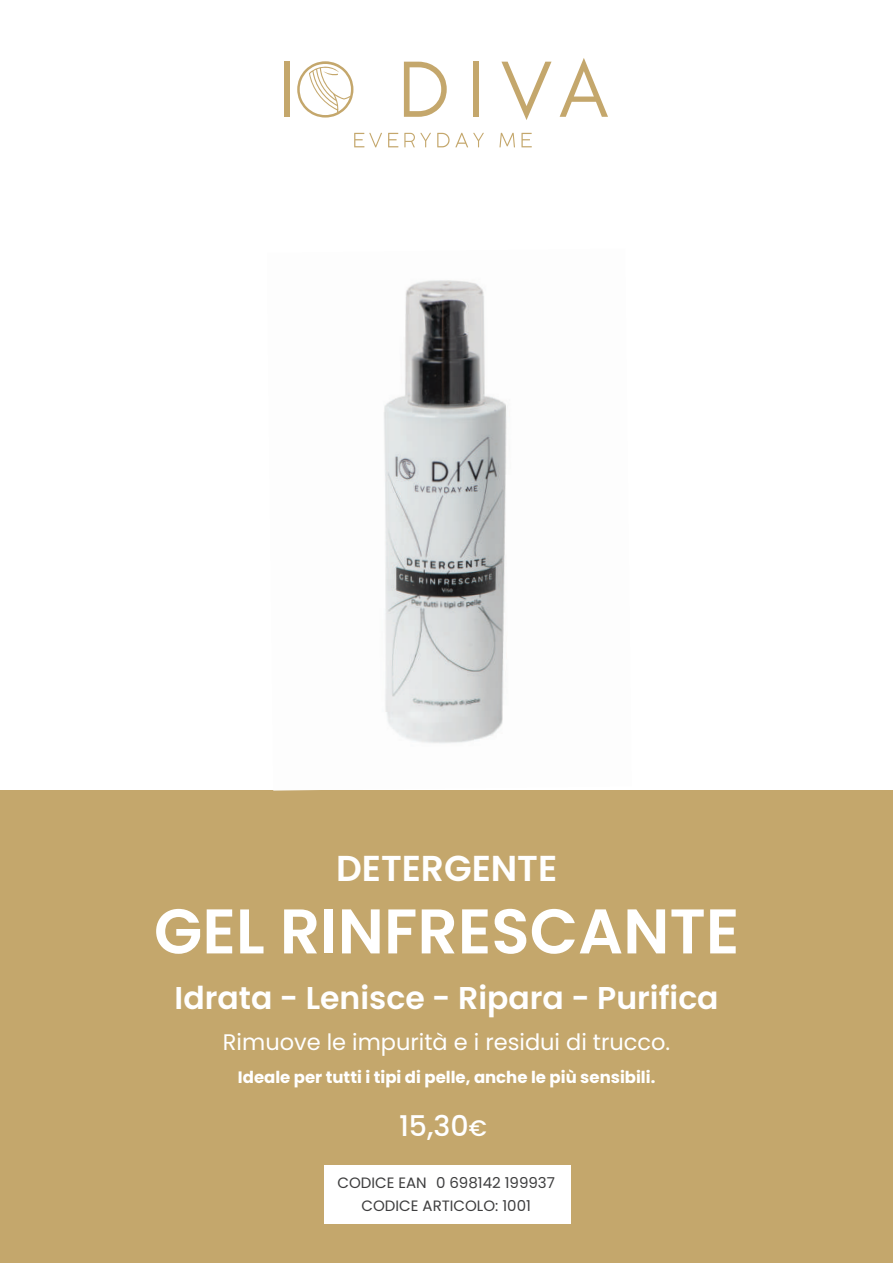
<style>
.page{position:relative;width:893px;height:1263px;background:#fff}
.page>*{position:absolute;margin:0;border:0;box-sizing:border-box;transform-origin:0 0}
.t1{font:600 63px "Poppins";color:#fff}
.t2{font:600 36px "Poppins";color:#fff}
.t3{font:600 31.5px "Poppins";color:#fff}
.t4{font:500 28.5px "Poppins";color:#fff}
.t5{font:22.5px "Poppins";color:#fff}
.t6{font:700 16.5px "Poppins";color:#fff}
.t7{font:15px "Poppins";color:#3e3e3f}
.s1{font-size:22.5px}
</style>
<div class="page">
<div style="left:0;top:791px;width:893px;height:472px;background:#c4a76c"></div>
<div style="left:324px;top:1166px;width:247px;height:58px;background:#fff"></div>
<img style="left:384px;top:280px;width:123px;height:464px">
<svg style="left:404px;top:62px;width:43px;height:55px"></svg>
<div style="left:473px;top:62px;width:5px;height:55px;background:#c4a76c"></div>
<svg style="left:501px;top:62px;width:50px;height:58px"></svg>
<svg style="left:560px;top:58px;width:48px;height:59px"></svg>
<div style="left:284px;top:61px;width:6px;height:55px;background:#c4a76c"></div>
<svg style="left:297px;top:61px;width:56px;height:57px"></svg>
<svg style="left:354px;top:133px;width:28px;height:14px"></svg>
<svg style="left:388px;top:133px;width:10px;height:14px"></svg>
<svg style="left:404px;top:133px;width:27px;height:14px"></svg>
<svg style="left:437px;top:133px;width:47px;height:14px"></svg>
<svg style="left:499px;top:133px;width:16px;height:14px"></svg>
<svg style="left:521px;top:133px;width:11px;height:14px"></svg>
<h2 class="t2" style="left:336px;top:848px;width:223px">DETERGENTE</h2>
<h1 class="t1" style="left:154px;top:895px;width:587px">GEL RINFRESCANTE</h1>
<h3 class="t3" style="left:175px;top:980px;width:546px">Idrata - Lenisce - Ripara - Purifica</h3>
<h3 class="t5" style="left:223px;top:1029px;width:449px">Rimuove le impurità e i residui di trucco.</h3>
<p class="t6" style="left:238px;top:1068px;width:419px">Ideale per tutti i tipi di pelle, anche le più sensibili.</p>
<h3 class="t4" style="left:399px;top:1109px;width:89px">15,30<span class="s1">€</span></h3>
<p class="t7" style="left:337px;top:1174px;width:219px">CODICE EAN 0 698142 199937</p>
<p class="t7" style="left:362px;top:1197px;width:171px">CODICE ARTICOLO: 1001</p>
</div>
